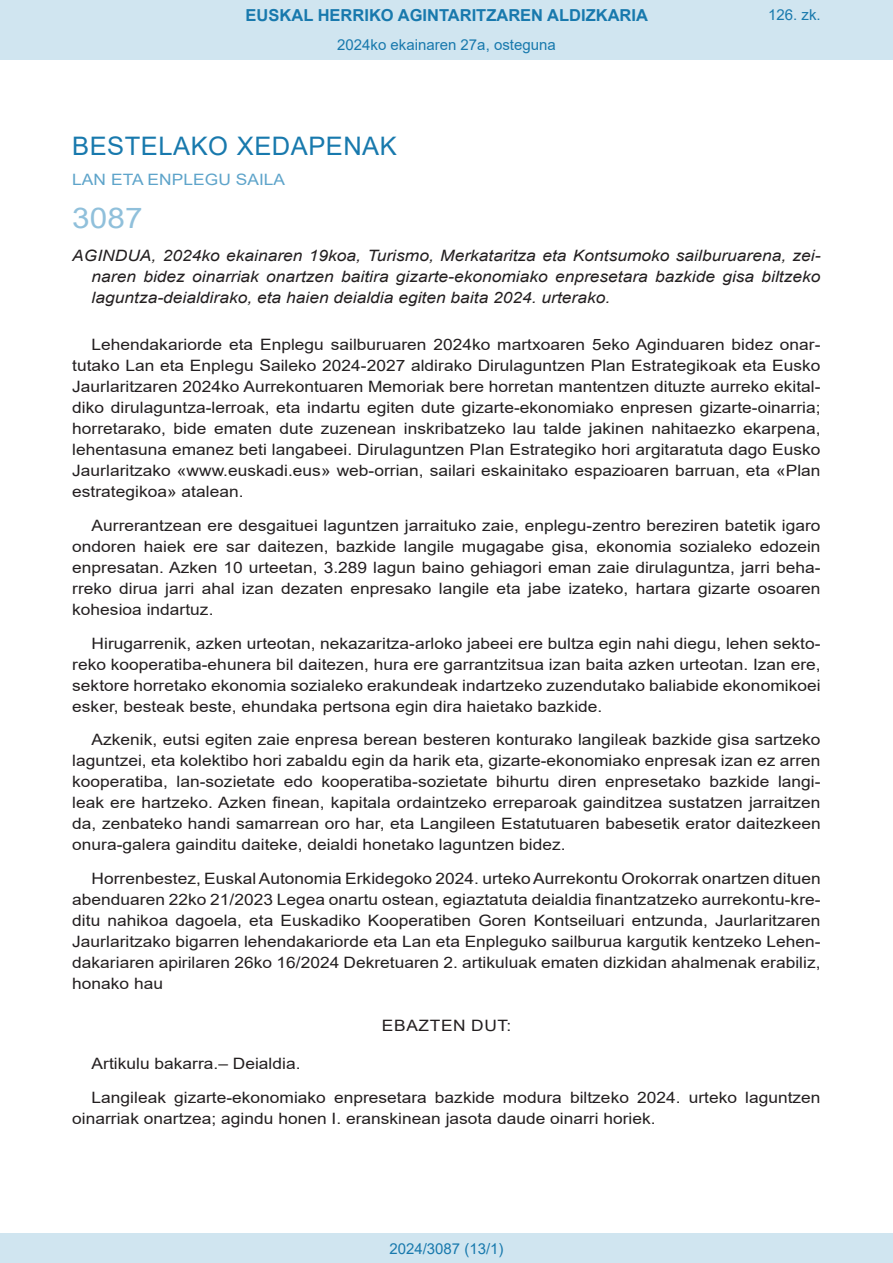
<style>
.page{position:relative;width:893px;height:1263px;background:#fff}
.page>*{position:absolute;margin:0;border:0;box-sizing:border-box;transform-origin:0 0}
.BOPVOrden{font:28.5px "Arial";color:#90c0db;scale:1.11 1}
.BOPVSeccion{font:25.5px "Arial";letter-spacing:.02em;color:#1879ad}
.t1{font:700 16.5px "Arial";color:#1879ad}
.BOPVDetalle{font:15.6px/21px "Arial";color:#231f20;text-align:justify;scale:1.11 1}
.BOPVTitulo{font:italic 15.6px/21px "Arial";color:#231f20;text-align:justify;scale:1.11 1}
.BOPVOrganismo{font:15.6px "Arial";letter-spacing:.005em;color:#5ea4ca;scale:1.11 1}
.BOPVClave{font:15.6px "Arial";letter-spacing:.035em;color:#231f20;scale:1.11 1}
.Paginacion_Centro{font:15px "Arial";color:#1879ad}
</style>
<div class="page">
<div style="left:0;top:0;width:893px;height:60px;background:#d0e5f0"></div>
<div style="left:0;top:1233px;width:893px;height:30px;background:#d0e5f0"></div>
<p class="t1" style="left:246px;top:3px;width:404px">EUSKAL HERRIKO AGINTARITZAREN ALDIZKARIA</p>
<p class="Paginacion_Centro" style="left:337px;top:35px;width:220px">2024ko ekainaren 27a, osteguna</p>
<p class="Paginacion_Centro" style="left:768px;top:5px;width:54px">126. zk.</p>
<p class="BOPVSeccion" style="left:72px;top:128px;width:326px">BESTELAKO XEDAPENAK</p>
<p class="BOPVOrganismo" style="left:72px;top:169px;width:193px">LAN ETA ENPLEGU SAILA</p>
<p class="BOPVOrden" style="left:72px;top:198px;width:65px">3087</p>
<p class="BOPVTitulo" style="left:92px;top:246px;width:658px;text-indent:-19px">AGINDUA, 2024ko ekainaren 19koa, Turismo, Merkataritza eta Kontsumoko sailburuarena, zei&shy;naren bidez oinarriak onartzen baitira gizarte-ekonomiako enpresetara bazkide gisa biltzeko laguntza-deialdirako, eta haien deialdia egiten baita 2024. urterako.</p>
<p class="BOPVDetalle" style="left:72px;top:334px;width:676px;text-indent:19px">Lehendakariorde eta Enplegu sailburuaren 2024ko martxoaren 5eko Aginduaren bidez onar&shy;tutako Lan eta Enplegu Saileko 2024-2027 aldirako Dirulaguntzen Plan Estrategikoak eta Eusko Jaurlaritzaren 2024ko Aurrekontuaren Memoriak bere horretan mantentzen dituzte aurreko ekital&shy;diko dirulaguntza-lerroak, eta indartu egiten dute gizarte-ekonomiako enpresen gizarte-oinarria; horretarako, bide ematen dute zuzenean inskribatzeko lau talde jakinen nahitaezko ekarpena, lehentasuna emanez beti langabeei. Dirulaguntzen Plan Estrategiko hori argitaratuta dago Eusko Jaurlaritzako «www.euskadi.eus» web-orrian, sailari eskainitako espazioaren barruan, eta «Plan estrategikoa» atalean.</p>
<p class="BOPVDetalle" style="left:72px;top:515px;width:676px;text-indent:19px">Aurrerantzean ere desgaituei laguntzen jarraituko zaie, enplegu-zentro bereziren batetik igaro ondoren haiek ere sar daitezen, bazkide langile mugagabe gisa, ekonomia sozialeko edozein enpresatan. Azken 10 urteetan, 3.289 lagun baino gehiagori eman zaie dirulaguntza, jarri beha&shy;rreko dirua jarri ahal izan dezaten enpresako langile eta jabe izateko, hartara gizarte osoaren kohesioa indartuz.</p>
<p class="BOPVDetalle" style="left:72px;top:632px;width:676px;text-indent:19px">Hirugarrenik, azken urteotan, nekazaritza-arloko jabeei ere bultza egin nahi diegu, lehen sekto&shy;reko kooperatiba-ehunera bil daitezen, hura ere garrantzitsua izan baita azken urteotan. Izan ere, sektore horretako ekonomia sozialeko erakundeak indartzeko zuzendutako baliabide ekonomikoei esker, besteak beste, ehundaka pertsona egin dira haietako bazkide.</p>
<p class="BOPVDetalle" style="left:72px;top:729px;width:676px;text-indent:19px">Azkenik, eutsi egiten zaie enpresa berean besteren konturako langileak bazkide gisa sartzeko laguntzei, eta kolektibo hori zabaldu egin da harik eta, gizarte-ekonomiako enpresak izan ez arren kooperatiba, lan-sozietate edo kooperatiba-sozietate bihurtu diren enpresetako bazkide langi&shy;leak ere hartzeko. Azken finean, kapitala ordaintzeko erreparoak gainditzea sustatzen jarraitzen da, zenbateko handi samarrean oro har, eta Langileen Estatutuaren babesetik erator daitezkeen onura-galera gainditu daiteke, deialdi honetako laguntzen bidez.</p>
<p class="BOPVDetalle" style="left:72px;top:868px;width:676px;text-indent:19px">Horrenbestez, Euskal Autonomia Erkidegoko 2024. urteko Aurrekontu Orokorrak onartzen dituen abenduaren 22ko 21/2023 Legea onartu ostean, egiaztatuta deialdia finantzatzeko aurrekontu-kre&shy;ditu nahikoa dagoela, eta Euskadiko Kooperatiben Goren Kontseiluari entzunda, Jaurlaritzaren Jaurlaritzako bigarren lehendakariorde eta Lan eta Enpleguko sailburua kargutik kentzeko Lehen&shy;dakariaren apirilaren 26ko 16/2024 Dekretuaren 2. artikuluak ematen dizkidan ahalmenak erabiliz, honako hau</p>
<p class="BOPVClave" style="left:382px;top:1015px;width:118px">EBAZTEN DUT:</p>
<p class="BOPVDetalle" style="left:92px;top:1053px;width:190px">Artikulu bakarra.– Deialdia.</p>
<p class="BOPVDetalle" style="left:72px;top:1087px;width:676px;text-indent:19px">Langileak gizarte-ekonomiako enpresetara bazkide modura biltzeko 2024. urteko laguntzen oinarriak onartzea; agindu honen I. eranskinean jasota daude oinarri horiek.</p>
<p class="Paginacion_Centro" style="left:389px;top:1238px;width:116px">2024/3087 (13/1)</p>
</div>
